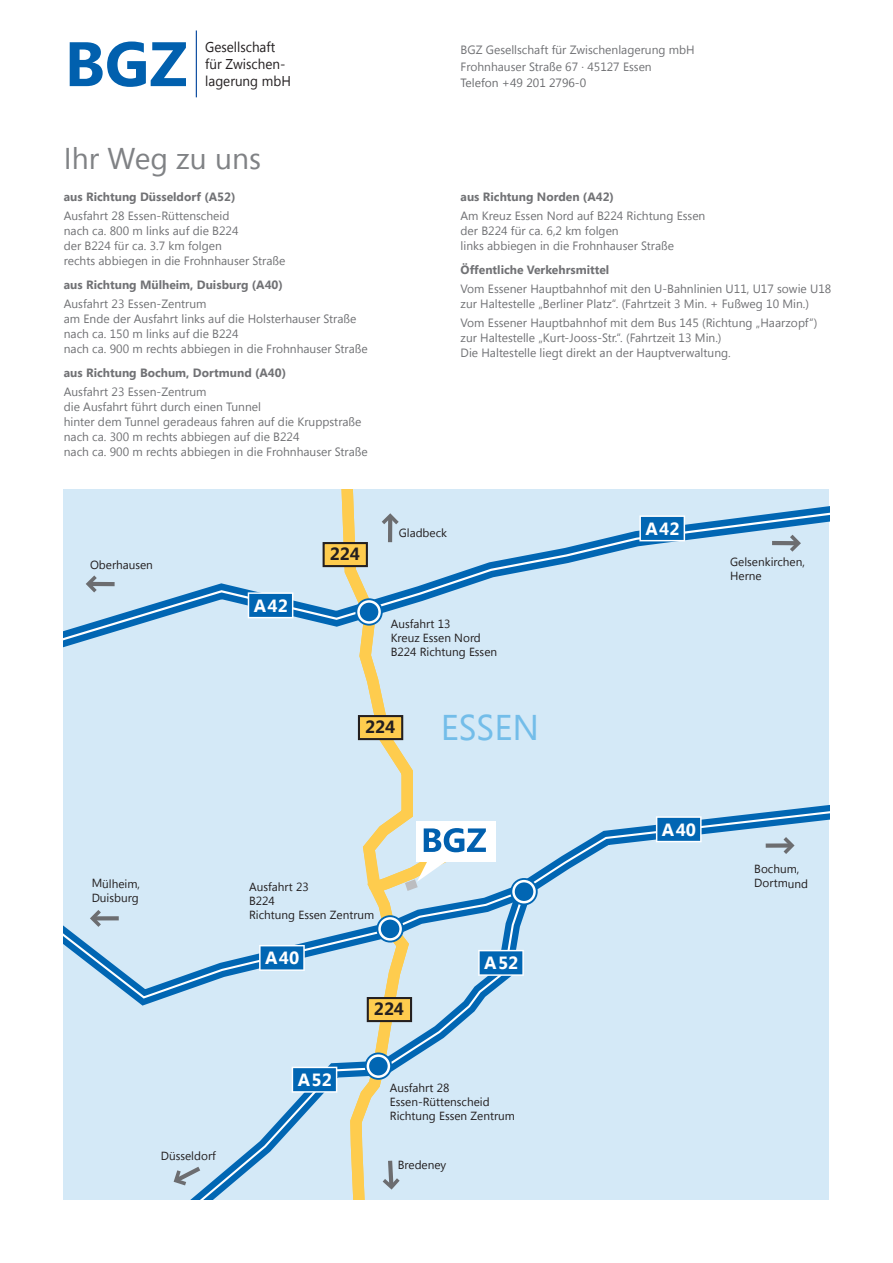
<style>
.page{position:relative;width:893px;height:1263px;background:#fff}
.page>*{position:absolute;margin:0;border:0;box-sizing:border-box;transform-origin:0 0}
.t1{font:35.7px "Segoe UI";color:#73bde9}
.t2{font:30px "Segoe UI";color:#808285}
.t3{font:700 17.7px "Segoe UI";letter-spacing:.04em;color:#fff}
.t4{font:700 17.7px "Segoe UI";letter-spacing:-.01em;color:#231f20}
.t5{font:14.1px/17px "Segoe UI";color:#231f20;scale:.95 1}
.t6{font:12px/15px "Segoe UI";color:#717275}
.t7{font:700 12px "Segoe UI";color:#717275}
.t8{font:12px "Segoe UI";color:#6c6d70}
.t9{font:11.85px/14.1px "Segoe UI";color:#231f20}
</style>
<div class="page">
<hr style="left:196px;top:30px;width:1px;height:67px;background:#0d4da1">
<svg style="left:70px;top:42px;width:116px;height:45px"></svg>
<div style="left:64px;top:489px;width:765px;height:710px;background:#d4e9f7"></div>
<svg style="left:173px;top:1151px;width:75px;height:48px"></svg>
<svg style="left:64px;top:805px;width:765px;height:195px"></svg>
<svg style="left:64px;top:510px;width:765px;height:133px"></svg>
<svg style="left:656px;top:816px;width:46px;height:26px"></svg>
<svg style="left:639px;top:515px;width:46px;height:26px"></svg>
<svg style="left:101px;top:916px;width:18px;height:4px"></svg>
<svg style="left:90px;top:910px;width:11px;height:17px"></svg>
<hr style="left:90px;top:582px;width:25px;height:4px;background:#6c6d70">
<svg style="left:86px;top:575px;width:11px;height:17px"></svg>
<hr style="left:772px;top:541px;width:25px;height:4px;background:#6c6d70">
<svg style="left:790px;top:535px;width:11px;height:17px"></svg>
<svg style="left:174px;top:1167px;width:26px;height:18px"></svg>
<div style="left:766px;top:843px;width:24px;height:5px;background:#6c6d70"></div>
<svg style="left:783px;top:837px;width:11px;height:17px"></svg>
<div style="left:513px;top:881px;width:22px;height:21px;background:#0166b3;border-radius:50%"></div>
<div style="left:510px;top:878px;width:28px;height:27px;border:6px solid #0166b3;border-radius:50%"></div>
<div style="left:512px;top:880px;width:24px;height:23px;border:3px solid #fff;border-radius:50%"></div>
<svg style="left:248px;top:489px;width:276px;height:710px"></svg>
<p class="t5" style="left:205px;top:38px;width:92px">Gesellschaft für Zwischen&shy;lagerung mbH</p>
<h2 class="t2" style="left:64px;top:138px;width:199px">Ihr Weg zu uns</h2>
<p class="t7" style="left:64px;top:188px;width:173px">aus Richtung Düsseldorf (A52)</p>
<p class="t6" style="left:64px;top:208px;width:223px">Ausfahrt 28 Essen-Rüttenscheid<br>nach ca. 800 m links auf die B224<br>der B224 für ca. 3.7 km folgen<br>rechts abbiegen in die Frohnhauser Straße</p>
<p class="t7" style="left:64px;top:276px;width:221px">aus Richtung Mülheim, Duisburg (A40)</p>
<p class="t6" style="left:64px;top:296px;width:305px">Ausfahrt 23 Essen-Zentrum<br>am Ende der Ausfahrt links auf die Holsterhauser Straße nach ca. 150 m links auf die B224<br>nach ca. 900 m rechts abbiegen in die Frohnhauser Straße</p>
<p class="t7" style="left:64px;top:364px;width:224px">aus Richtung Bochum, Dortmund (A40)</p>
<p class="t6" style="left:64px;top:384px;width:305px">Ausfahrt 23 Essen-Zentrum<br>die Ausfahrt führt durch einen Tunnel<br>hinter dem Tunnel geradeaus fahren auf die Kruppstraße nach ca. 300 m rechts abbiegen auf die B224<br>nach ca. 900 m rechts abbiegen in die Frohnhauser Straße</p>
<p class="t6" style="left:461px;top:41px;width:236px;line-height:16.5px">BGZ Gesellschaft für Zwischenlagerung mbH<br>Frohnhauser Straße 67 · 45127 Essen</p>
<p class="t8" style="left:461px;top:75px;width:127px">Telefon +49 201 2796-0</p>
<p class="t7" style="left:461px;top:188px;width:155px">aus Richtung Norden (A42)</p>
<p class="t6" style="left:461px;top:208px;width:246px">Am Kreuz Essen Nord auf B224 Richtung Essen der B224 für ca. 6,2 km folgen<br>links abbiegen in die Frohnhauser Straße</p>
<p class="t7" style="left:461px;top:261px;width:150px">Öffentliche Verkehrsmittel</p>
<p class="t6" style="left:461px;top:281px;width:372px">Vom Essener Hauptbahnhof mit den U-Bahnlinien U11, U17 sowie U18 zur Haltestelle „Berliner Platz“. (Fahrtzeit 3 Min. + Fußweg 10 Min.)</p>
<p class="t6" style="left:461px;top:315px;width:358px">Vom Essener Hauptbahnhof mit dem Bus 145 (Richtung „Haarzopf“) zur Haltestelle „Kurt-Jooss-Str.“. (Fahrtzeit 13 Min.)<br>Die Haltestelle liegt direkt an der Hauptverwaltung.</p>
<p class="t9" style="left:90px;top:558px;width:64px">Oberhausen</p>
<h3 class="t3" style="left:254px;top:593px;width:36px">A42</h3>
<h3 class="t4" style="left:330px;top:541px;width:32px">224</h3>
<p class="t9" style="left:399px;top:526px;width:50px">Gladbeck</p>
<p class="t9" style="left:391px;top:616px;width:108px">Ausfahrt 13<br>Kreuz Essen Nord<br>B224 Richtung Essen</p>
<h3 class="t3" style="left:645px;top:516px;width:36px">A42</h3>
<p class="t9" style="left:730px;top:554px;width:76px">Gelsenkirchen,<br>Herne</p>
<h3 class="t4" style="left:365px;top:714px;width:32px">224</h3>
<h1 class="t1" style="left:441px;top:702px;width:100px">ESSEN</h1>
<p class="t9" style="left:92px;top:876px;width:50px">Mülheim,<br>Duisburg</p>
<p class="t9" style="left:161px;top:1148px;width:57px">Düsseldorf</p>
<p class="t9" style="left:249px;top:879px;width:127px">Ausfahrt 23<br>B224<br>Richtung Essen Zentrum</p>
<h3 class="t3" style="left:265px;top:945px;width:36px">A40</h3>
<h3 class="t4" style="left:374px;top:996px;width:32px">224</h3>
<h3 class="t3" style="left:484px;top:950px;width:36px">A52</h3>
<h3 class="t3" style="left:298px;top:1067px;width:36px">A52</h3>
<p class="t9" style="left:390px;top:1080px;width:127px">Ausfahrt 28<br>Essen-Rüttenscheid<br>Richtung Essen Zentrum</p>
<p class="t9" style="left:398px;top:1157px;width:50px">Bredeney</p>
<h3 class="t3" style="left:662px;top:817px;width:36px">A40</h3>
<p class="t9" style="left:754px;top:862px;width:56px">Bochum,<br>Dortmund</p>
</div>
